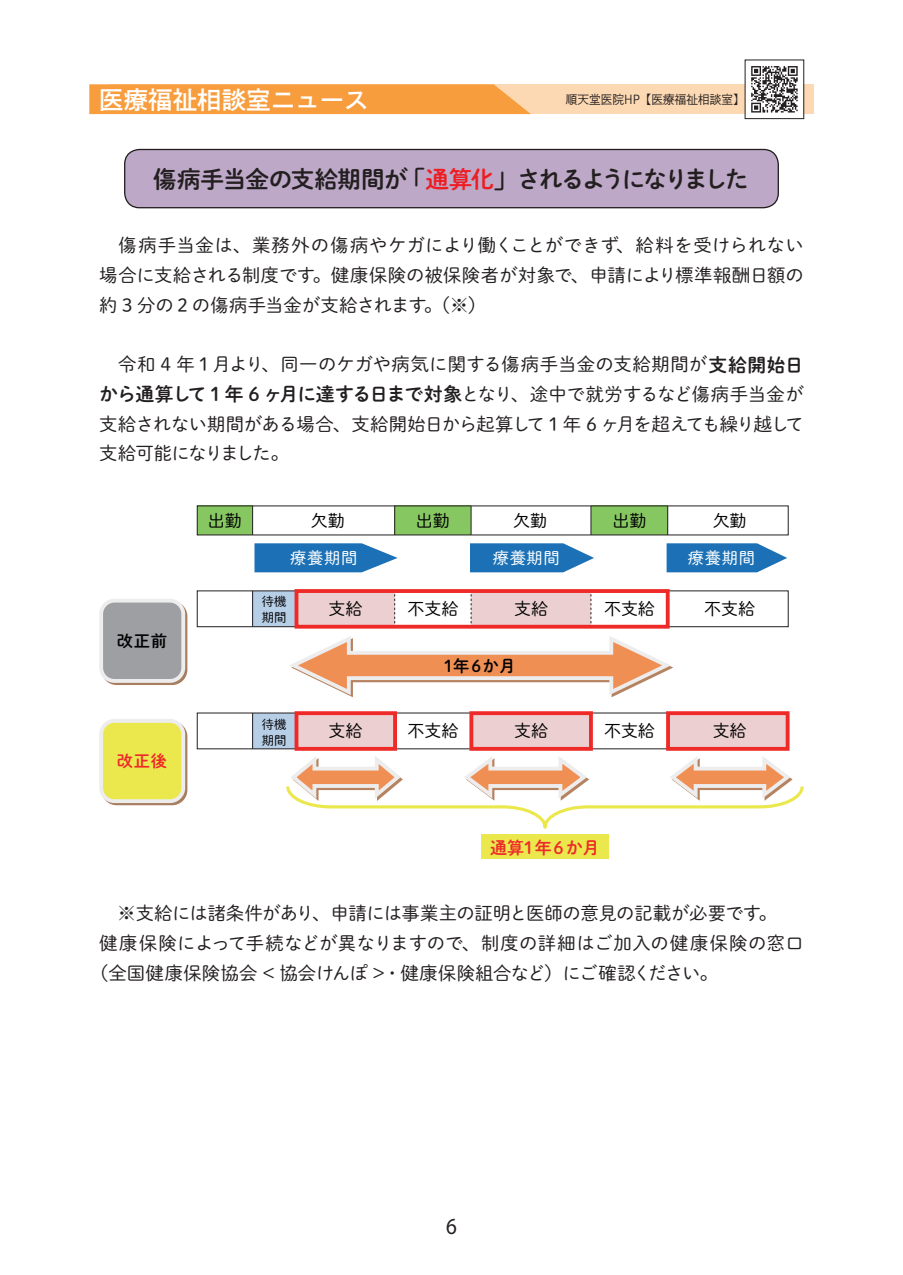
<style>
.page{position:relative;width:903px;height:1275px;background:#fff}
.page>*{position:absolute;margin:0;border:0;box-sizing:border-box;transform-origin:0 0}
.t1{font:24.5px "P Shuei Go Kin Std B";color:#fff}
.t2{font:23.62px "P Shuei M Go Std B";letter-spacing:-.065em;color:#231f20}
.t3{font:23.1px "Myriad Pro";color:#231f20;scale:.91 1}
.t4{font:18.9px "P Shuei M Go Std B";letter-spacing:-.04em;color:#231f20}
.t5{font:18.38px/29.8px "P Shuei M Go Std L";letter-spacing:-.01em;color:#231f20;text-align:justify}
.t6{font:18.38px/29.8px "P Shuei M Go Std L";letter-spacing:-.05em;color:#231f20}
.t7{font:18.38px "P Shuei M Go Std L";letter-spacing:.015em;color:#231f20}
.t8{font:18.38px "P Shuei M Go Std L";letter-spacing:.025em;color:#231f20}
.t9{font:16.97px "P Shuei M Go Std L";letter-spacing:-.005em;color:#030303}
.t10{font:16.97px "P Shuei M Go Std B";letter-spacing:.02em;color:#ee2a29}
.t11{font:16.28px "P Shuei M Go Std L";letter-spacing:.04em;color:#fff}
.t12{font:16.28px "P Shuei M Go Std B";letter-spacing:.04em;color:#030303}
.t13{font:16.28px "P Shuei M Go Std B";color:#ee2a29}
.t14{font:12.42px/16.1px "P Shuei M Go Std L";letter-spacing:-.005em;color:#030303}
.t15{font:12.25px "P Shuei Go Kin Std L";color:#231f20;scale:.95 1}
.s1{color:#ee1d23}
.s2{font-family:"P Shuei M Go Std B";font-size:18.9px}
.s3{font-family:"P Shuei M Go Std L";font-size:18.38px}
</style>
<div class="page">
<div style="left:109px;top:84px;width:705px;height:30px;background:#fdd9b3"></div>
<svg style="left:89px;top:84px;width:442px;height:30px"></svg>
<svg style="left:744px;top:59px;width:60px;height:60px"></svg>
<div style="left:125px;top:149px;width:653px;height:59px;background:#bda9c7;border-radius:15px"></div>
<div style="left:124px;top:149px;width:655px;height:59px;border:1px solid #231f20;border-radius:15px"></div>
<div style="left:197px;top:506px;width:56px;height:29px;background:#87c762"></div>
<div style="left:253px;top:591px;width:43px;height:36px;background:#b7cee7"></div>
<div style="left:296px;top:591px;width:99px;height:36px;background:#ecd0d1"></div>
<div style="left:471px;top:591px;width:120px;height:36px;background:#ecd0d1"></div>
<div style="left:395px;top:506px;width:76px;height:29px;background:#87c762"></div>
<div style="left:591px;top:506px;width:77px;height:29px;background:#87c762"></div>
<svg style="left:252px;top:506px;width:1px;height:29px"></svg>
<svg style="left:394px;top:506px;width:1px;height:29px"></svg>
<svg style="left:471px;top:506px;width:1px;height:29px"></svg>
<svg style="left:590px;top:506px;width:1px;height:29px"></svg>
<svg style="left:667px;top:506px;width:1px;height:29px"></svg>
<div style="left:197px;top:590px;width:591px;height:37px;border:1px solid #231f20"></div>
<hr style="left:252px;top:591px;width:1px;height:36px;background:#231f20">
<svg style="left:394px;top:594px;width:1px;height:30px"></svg>
<svg style="left:471px;top:594px;width:1px;height:30px"></svg>
<svg style="left:590px;top:594px;width:1px;height:30px"></svg>
<svg style="left:254px;top:543px;width:144px;height:29px"></svg>
<svg style="left:470px;top:543px;width:124px;height:29px"></svg>
<div style="left:295px;top:589px;width:375px;height:40px;border:4px solid #ee2a29"></div>
<div style="left:253px;top:713px;width:43px;height:36px;background:#b7cee7"></div>
<div style="left:296px;top:713px;width:99px;height:36px;background:#ecd0d1"></div>
<div style="left:471px;top:713px;width:120px;height:36px;background:#ecd0d1"></div>
<div style="left:668px;top:713px;width:120px;height:36px;background:#ecd0d1"></div>
<hr style="left:252px;top:713px;width:1px;height:36px;background:#231f20">
<div style="left:295px;top:711px;width:102px;height:40px;border:4px solid #ee2a29"></div>
<div style="left:469px;top:711px;width:124px;height:40px;border:4px solid #ee2a29"></div>
<div style="left:666px;top:711px;width:123px;height:40px;border:4px solid #ee2a29"></div>
<svg style="left:290px;top:636px;width:383px;height:62px"></svg>
<div style="left:101px;top:601px;width:86px;height:84px;border:4px solid #8b522b;border-radius:13px"></div>
<div style="left:101px;top:601px;width:82px;height:80px;background:#9d9fa3;border-radius:13px"></div>
<div style="left:99px;top:599px;width:86px;height:84px;border:4px solid #ededed;border-radius:13px"></div>
<div style="left:101px;top:721px;width:86px;height:84px;border:4px solid #8b522b;border-radius:13px"></div>
<div style="left:101px;top:721px;width:82px;height:80px;background:#eae84d;border-radius:13px"></div>
<div style="left:99px;top:719px;width:86px;height:84px;border:4px solid #ededed;border-radius:13px"></div>
<svg style="left:666px;top:543px;width:121px;height:29px"></svg>
<div style="left:481px;top:834px;width:128px;height:25px;background:#eae84d"></div>
<svg style="left:286px;top:756px;width:518px;height:73px"></svg>
<h1 class="t1" style="left:99px;top:82px;width:271px">医療福祉相談室ニュース</h1>
<p class="t15" style="left:566px;top:91px;width:190px">順天堂医院HP【医療福祉相談室】</p>
<p class="t2" style="left:153px;top:161px;width:597px">傷病手当金の支給期間が「<span class="s1">通算化</span>」されるようになりました</p>
<p class="t5" style="left:99px;top:230px;width:706px">　傷病手当金は、業務外の傷病やケガにより働くことができず、給料を受けられない場合に支給される制度です。健康保険の被保険者が対象で、申請により標準報酬日額の約 3 分の 2 の傷病手当金が支給されます。（※）</p>
<p class="t7" style="left:99px;top:351px;width:706px">　令和 4 年 1 月より、同一のケガや病気に関する傷病手当金の支給期間が<span class="s2">支給開始日</span></p>
<p class="t4" style="left:99px;top:380px;width:706px">から通算して 1 年 6 ヶ月に達する日まで対象<span class="s3">となり、途中で就労するなど傷病手当金が</span></p>
<p class="t6" style="left:99px;top:408px;width:706px">支給されない期間がある場合、支給開始日から起算して 1 年 6 ヶ月を超えても繰り越して支給可能になりました。</p>
<p class="t9" style="left:208px;top:508px;width:35px">出勤</p>
<p class="t9" style="left:311px;top:508px;width:35px">欠勤</p>
<p class="t9" style="left:416px;top:508px;width:35px">出勤</p>
<p class="t9" style="left:513px;top:508px;width:35px">欠勤</p>
<p class="t9" style="left:612px;top:508px;width:35px">出勤</p>
<p class="t9" style="left:713px;top:508px;width:35px">欠勤</p>
<p class="t11" style="left:290px;top:546px;width:69px">療養期間</p>
<p class="t11" style="left:493px;top:546px;width:69px">療養期間</p>
<p class="t11" style="left:688px;top:546px;width:69px">療養期間</p>
<p class="t12" style="left:117px;top:629px;width:52px">改正前</p>
<p class="t13" style="left:117px;top:749px;width:52px">改正後</p>
<p class="t14" style="left:262px;top:593px;width:26px">待機期間</p>
<p class="t9" style="left:329px;top:596px;width:35px">支給</p>
<p class="t9" style="left:407px;top:596px;width:52px">不支給</p>
<p class="t9" style="left:514px;top:596px;width:35px">支給</p>
<p class="t9" style="left:604px;top:596px;width:52px">不支給</p>
<p class="t9" style="left:704px;top:596px;width:52px">不支給</p>
<p class="t12" style="left:444px;top:654px;width:73px">1年6か月</p>
<p class="t14" style="left:262px;top:716px;width:26px">待機期間</p>
<p class="t9" style="left:329px;top:718px;width:35px">支給</p>
<p class="t9" style="left:407px;top:718px;width:52px">不支給</p>
<p class="t9" style="left:514px;top:718px;width:35px">支給</p>
<p class="t9" style="left:604px;top:718px;width:52px">不支給</p>
<p class="t9" style="left:713px;top:718px;width:35px">支給</p>
<p class="t10" style="left:490px;top:835px;width:111px">通算1年6か月</p>
<p class="t5" style="left:99px;top:898px;width:679px">　※支給には諸条件があり、申請には事業主の証明と医師の意見の記載が必要です。</p>
<p class="t8" style="left:99px;top:929px;width:706px">健康保険によって手続などが異なりますので、制度の詳細はご加入の健康保険の窓口</p>
<p class="t5" style="left:90px;top:957px;width:629px">（全国健康保険協会 &lt; 協会けんぽ &gt;・健康保険組合など）にご確認ください。</p>
<p class="t3" style="left:446px;top:1212px;width:13px">6</p>
</div>
